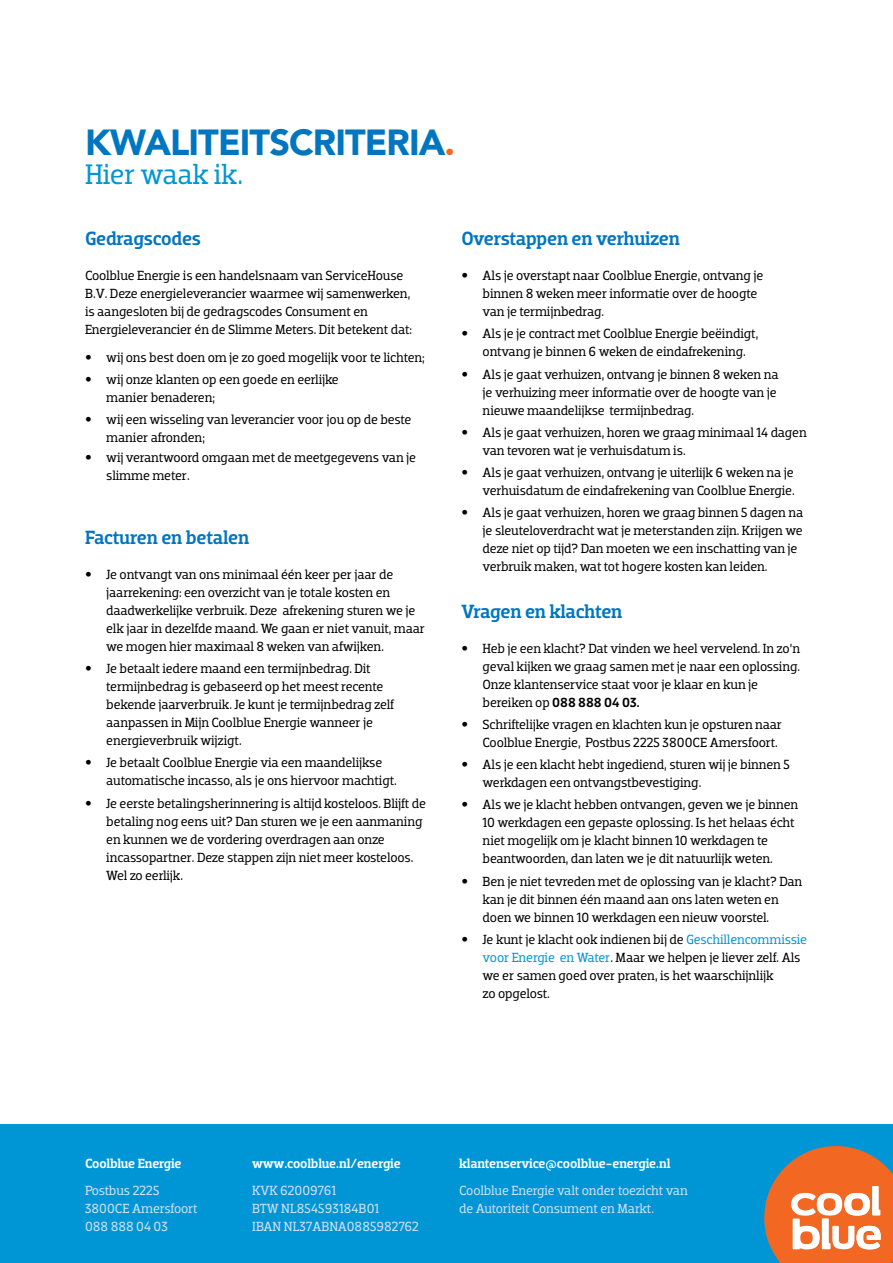
<style>
.page{position:relative;width:893px;height:1263px;background:#fff}
.page>*{position:absolute;margin:0;border:0;box-sizing:border-box;transform-origin:0 0}
.t1{font:900 36px "Avenir LT Std";letter-spacing:-.025em;color:#0076c0}
.t2{font:28.8px "Dobra Slab";letter-spacing:-.01em;color:#0096d6}
.t3{font:500 19.5px "Dobra Slab";letter-spacing:-.015em;color:#0076c0}
.t4{font:13.5px/18px "Dobra Slab";letter-spacing:-.01em;color:#000}
.t5{font:13.5px/18px "Dobra Slab";letter-spacing:-.005em;color:#cfe1f4}
.t6{font:500 13.5px "Dobra Slab";letter-spacing:-.015em;color:#fff}
.s1{color:#f26722}
.s2{font-family:"Avenir LT Std";font-weight:900}
.s3{font-weight:500}
.s4{color:#0096d6}
</style>
<div class="page">
<div style="left:0;top:1125px;width:893px;height:138px;background:#0096d6"></div>
<svg style="left:764px;top:1146px;width:129px;height:117px;background:#d48860"></svg>
<h1 class="t1" style="left:85px;top:120px;width:372px">KWALITEITSCRITERIA<span class="s1">.</span></h1>
<h2 class="t2" style="left:85px;top:157px;width:159px">Hier waak ik.</h2>
<h3 class="t3" style="left:85px;top:227px;width:118px">Gedragscodes</h3>
<p class="t4" style="left:85px;top:267px;width:329px">Coolblue Energie is een handelsnaam van ServiceHouse B.V. Deze energieleverancier waarmee wij samenwerken, is aangesloten bij de gedragscodes Consument en Energieleverancier én de Slimme Meters. Dit betekent dat:</p>
<p class="t4" style="left:85px;top:348px;width:341px"><span class="s2">•</span> wij ons best doen om je zo goed mogelijk voor te lichten;</p>
<p class="t4" style="left:106px;top:371px;width:234px;text-indent:-21px"><span class="s2">•</span> wij onze klanten op een goede en eerlijke manier benaderen;</p>
<p class="t4" style="left:106px;top:411px;width:307px;text-indent:-21px"><span class="s2">•</span> wij een wisseling van leverancier voor jou op de beste manier afronden;</p>
<p class="t4" style="left:106px;top:448px;width:311px;text-indent:-21px"><span class="s2">•</span> wij verantwoord omgaan met de meetgegevens van je slimme meter.</p>
<h3 class="t3" style="left:85px;top:526px;width:166px">Facturen en betalen</h3>
<p class="t4" style="left:106px;top:565px;width:320px;text-indent:-21px"><span class="s2">•</span> Je ontvangt van ons minimaal één keer per jaar de jaarrekening: een overzicht van je totale kosten en daadwerkelijke verbruik. Deze afrekening sturen we je elk jaar in dezelfde maand. We gaan er niet vanuit, maar we mogen hier maximaal 8 weken van afwijken.</p>
<p class="t4" style="left:106px;top:660px;width:289px;text-indent:-21px"><span class="s2">•</span> Je betaalt iedere maand een termijnbedrag. Dit termijnbedrag is gebaseerd op het meest recente bekende jaarverbruik. Je kunt je termijnbedrag zelf aanpassen in Mijn Coolblue Energie wanneer je energieverbruik wijzigt.</p>
<p class="t4" style="left:106px;top:754px;width:292px;text-indent:-21px"><span class="s2">•</span> Je betaalt Coolblue Energie via een maandelijkse automatische incasso, als je ons hiervoor machtigt.</p>
<p class="t4" style="left:106px;top:794px;width:321px;text-indent:-21px"><span class="s2">•</span> Je eerste betalingsherinnering is altijd kosteloos. Blijft de betaling nog eens uit? Dan sturen we je een aanmaning en kunnen we de vordering overdragen aan onze incassopartner. Deze stappen zijn niet meer kosteloos.<br>Wel zo eerlijk.</p>
<h3 class="t3" style="left:461px;top:227px;width:220px">Overstappen en verhuizen</h3>
<p class="t4" style="left:483px;top:267px;width:282px;text-indent:-21px"><span class="s2">•</span> Als je overstapt naar Coolblue Energie, ontvang je binnen 8 weken meer informatie over de hoogte van je termijnbedrag.</p>
<p class="t4" style="left:483px;top:325px;width:277px;text-indent:-21px"><span class="s2">•</span> Als je je contract met Coolblue Energie beëindigt, ontvang je binnen 6 weken de eindafrekening.</p>
<p class="t4" style="left:483px;top:365px;width:297px;text-indent:-21px"><span class="s2">•</span> Als je gaat verhuizen, ontvang je binnen 8 weken na je verhuizing meer informatie over de hoogte van je nieuwe maandelijkse termijnbedrag.</p>
<p class="t4" style="left:483px;top:423px;width:326px;text-indent:-21px"><span class="s2">•</span> Als je gaat verhuizen, horen we graag minimaal 14 dagen van tevoren wat je verhuisdatum is.</p>
<p class="t4" style="left:461px;top:464px;width:335px;text-align:right"><span class="s2">•</span> Als je gaat verhuizen, ontvang je uiterlijk 6 weken na je verhuisdatum de eindafrekening van Coolblue Energie.</p>
<p class="t4" style="left:483px;top:504px;width:322px;text-indent:-21px"><span class="s2">•</span> Als je gaat verhuizen, horen we graag binnen 5 dagen na je sleuteloverdracht wat je meterstanden zijn. Krijgen we deze niet op tijd? Dan moeten we een inschatting van je verbruik maken, wat tot hogere kosten kan leiden.</p>
<h3 class="t3" style="left:461px;top:600px;width:162px">Vragen en klachten</h3>
<p class="t4" style="left:483px;top:639px;width:319px;text-indent:-21px"><span class="s2">•</span> Heb je een klacht? Dat vinden we heel vervelend. In zo’n geval kijken we graag samen met je naar een oplossing.<br>Onze klantenservice staat voor je klaar en kun je bereiken op <span class="s3">088 888 04 03.</span></p>
<p class="t4" style="left:483px;top:715px;width:301px;text-indent:-21px"><span class="s2">•</span> Schriftelijke vragen en klachten kun je opsturen naar<br>Coolblue Energie, Postbus 2225 3800CE Amersfoort.</p>
<p class="t4" style="left:483px;top:756px;width:309px;text-indent:-21px"><span class="s2">•</span> Als je een klacht hebt ingediend, sturen wij je binnen 5 werkdagen een ontvangstbevestiging.</p>
<p class="t4" style="left:483px;top:796px;width:317px;text-indent:-21px"><span class="s2">•</span> Als we je klacht hebben ontvangen, geven we je binnen 10 werkdagen een gepaste oplossing. Is het helaas écht niet mogelijk om je klacht binnen 10 werkdagen te beantwoorden, dan laten we je dit natuurlijk weten.</p>
<p class="t4" style="left:483px;top:872px;width:321px;text-indent:-21px"><span class="s2">•</span> Ben je niet tevreden met de oplossing van je klacht? Dan kan je dit binnen één maand aan ons laten weten en doen we binnen 10 werkdagen een nieuw voorstel.</p>
<p class="t4" style="left:483px;top:930px;width:326px;text-indent:-21px"><span class="s2">•</span> Je kunt je klacht ook indienen bij de <span class="s4">Geschillencommissie voor Energie en Water</span>. Maar we helpen je liever zelf. Als we er samen goed over praten, is het waarschijnlijk<br>zo opgelost.</p>
<p class="t6" style="left:85px;top:1156px;width:98px">Coolblue Energie</p>
<p class="t5" style="left:85px;top:1181px;width:114px">Postbus 2225<br>3800CE Amersfoort<br>088 888 04 03</p>
<p class="t6" style="left:252px;top:1155px;width:150px">www.coolblue.nl/energie</p>
<p class="t5" style="left:252px;top:1181px;width:168px">KVK 62009761<br>BTW NL854593184B01<br>IBAN NL37ABNA0885982762</p>
<p class="t6" style="left:459px;top:1155px;width:213px">klantenservice@coolblue-energie.nl</p>
<p class="t5" style="left:459px;top:1181px;width:230px">Coolblue Energie valt onder toezicht van de Autoriteit Consument en Markt.</p>
</div>
